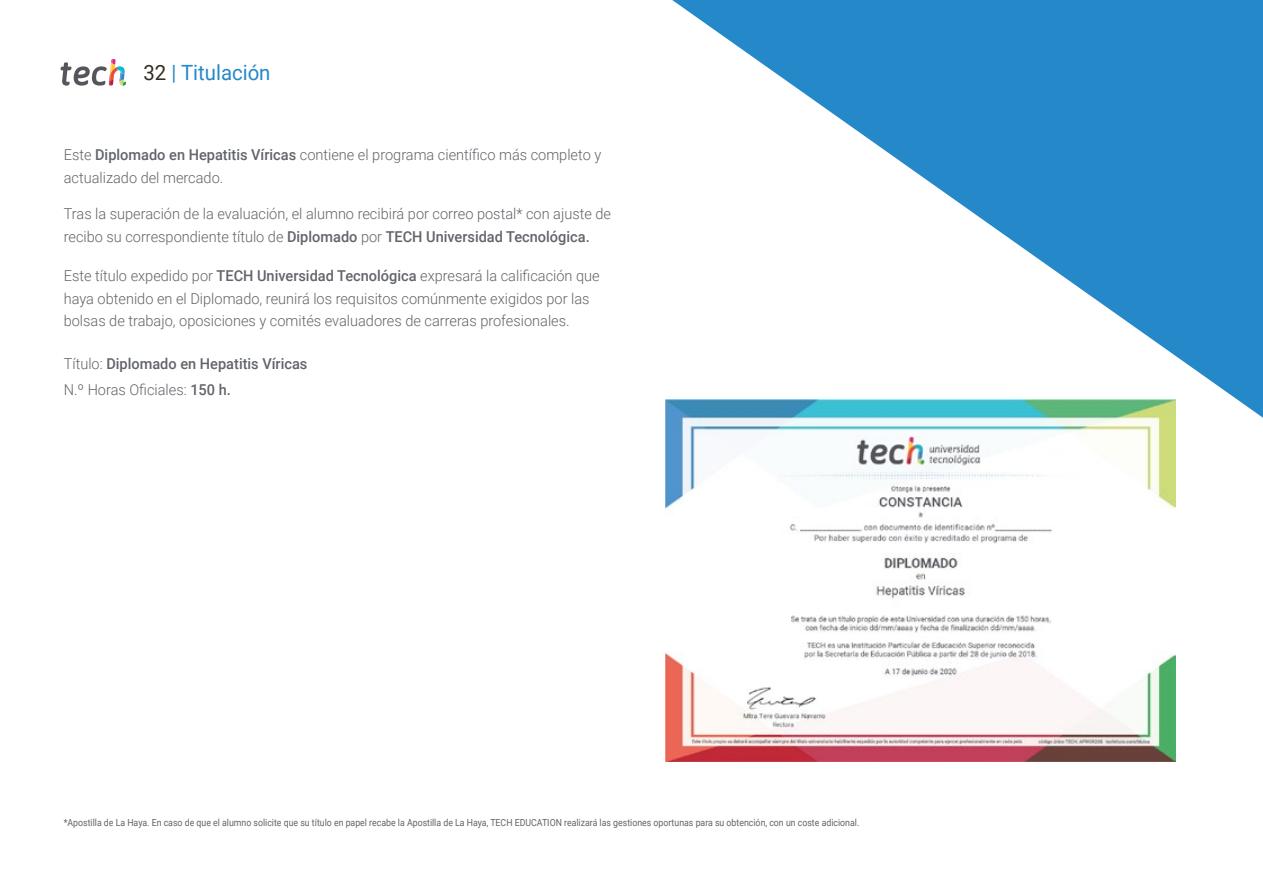
<style>
.page{position:relative;width:1263px;height:893px;background:#fff}
.page>*{position:absolute;margin:0;border:0;box-sizing:border-box;transform-origin:0 0}
.t1{font:21px "Roboto";color:#2488c9}
.t2{font:300 15px/22.5px "Roboto";color:#61646a}
.t3{font:500 15px/26px "Roboto";color:#61646a}
.t4{font:9.75px "Roboto";color:#61646a;scale:.9 1}
.s1{color:#312e20}
.s2{font-weight:500}
.s3{font-weight:300}
</style>
<div class="page">
<svg style="left:61px;top:59px;width:65px;height:27px"></svg>
<svg style="left:672px;top:0;width:591px;height:418px;fill:#2488c9"></svg>
<img style="left:665px;top:400px;width:511px;height:361px">
<h1 class="t1" style="left:144px;top:57px;width:129px"><span class="s1">32</span> | Titulación</h1>
<p class="t2" style="left:64px;top:143px;width:539px">Este <span class="s2">Diplomado en Hepatitis Víricas</span> contiene el programa científico más completo y actualizado del mercado.</p>
<p class="t2" style="left:64px;top:202px;width:549px">Tras la superación de la evaluación, el alumno recibirá por correo postal* con ajuste de recibo su correspondiente título de <span class="s2">Diplomado</span> por <span class="s2">TECH Universidad Tecnológica.</span></p>
<p class="t2" style="left:64px;top:264px;width:537px">Este título expedido por <span class="s2">TECH Universidad Tecnológica</span> expresará la calificación que haya obtenido en el Diplomado, reunirá los requisitos comúnmente exigidos por las bolsas de trabajo, oposiciones y comités evaluadores de carreras profesionales.</p>
<p class="t3" style="left:64px;top:350px;width:245px"><span class="s3">Título:</span> Diplomado en Hepatitis Víricas<br><span class="s3">N.º Horas Oficiales:</span> 150 h.</p>
<p class="t4" style="left:64px;top:815px;width:885px">*Apostilla de La Haya. En caso de que el alumno solicite que su título en papel recabe la Apostilla de La Haya, TECH EDUCATION realizará las gestiones oportunas para su obtención, con un coste adicional.</p>
</div>
